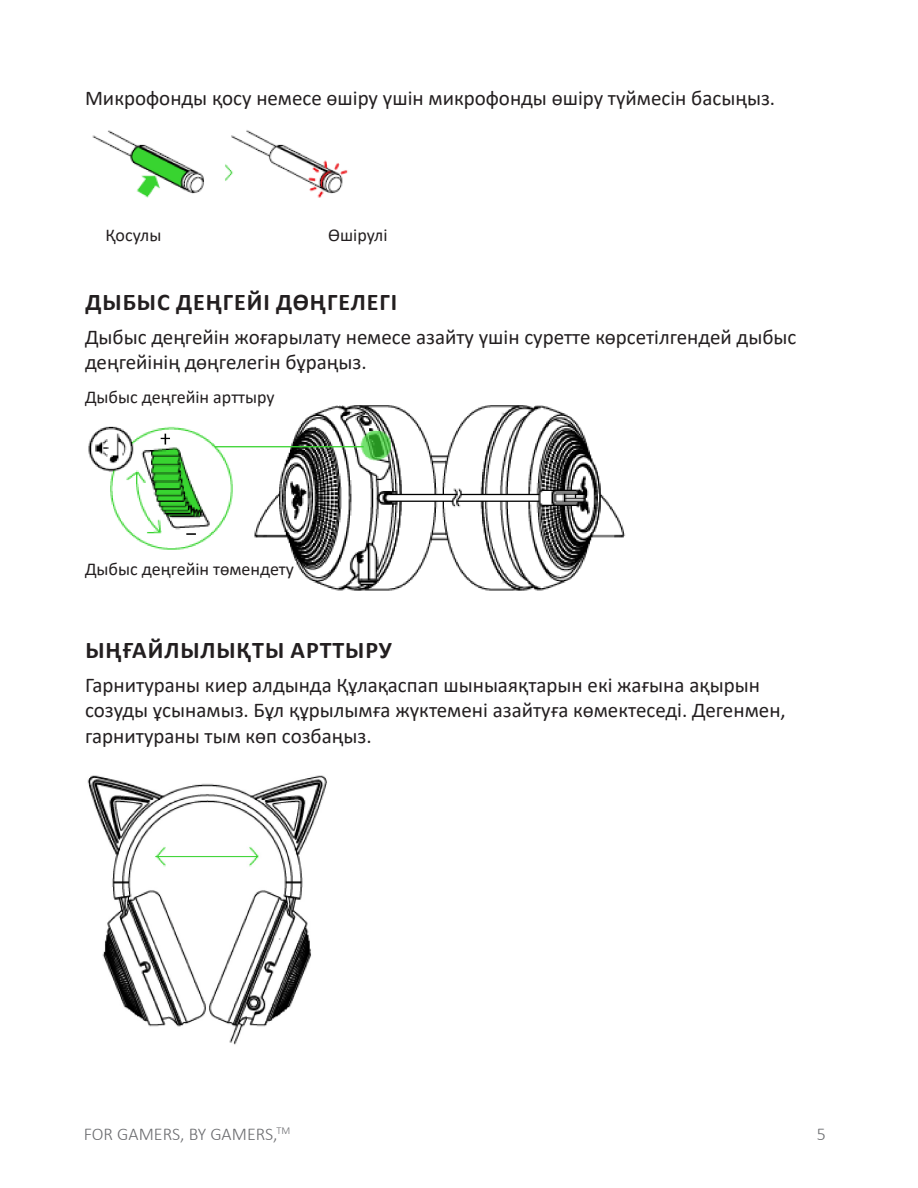
<style>
.page{position:relative;width:918px;height:1188px;background:#fff}
.page>*{position:absolute;margin:0;border:0;box-sizing:border-box;transform-origin:0 0}
.t1{font:700 24px "Calibri";letter-spacing:.04em;color:#231f20}
.t2{font:21px/25.2px "Calibri";color:#231f20}
.t3{font:18px "Calibri";color:#231f20}
.t4{font:300 18px "Calibri";color:#6c6d70}
</style>
<div class="page">
<img style="left:92px;top:130px;width:256px;height:68px">
<img style="left:88px;top:405px;width:538px;height:186px">
<img style="left:87px;top:775px;width:240px;height:270px">
<div style="left:85px;top:389px;width:208px;height:26px;background:#fff"></div>
<div style="left:85px;top:561px;width:211px;height:25px;background:#fff"></div>
<p class="t2" style="left:85px;top:85px;width:692px">Микрофонды қосу немесе өшіру үшін микрофонды өшіру түймесін басыңыз.</p>
<p class="t3" style="left:105px;top:223px;width:58px">Қосулы</p>
<p class="t3" style="left:328px;top:223px;width:61px">Өшірулі</p>
<p class="t1" style="left:86px;top:285px;width:313px">ДЫБЫС ДЕҢГЕЙІ ДӨҢГЕЛЕГІ</p>
<p class="t2" style="left:85px;top:324px;width:713px">Дыбыс деңгейін жоғарылату немесе азайту үшін суретте көрсетілгендей дыбыс деңгейінің дөңгелегін бұраңыз.</p>
<p class="t3" style="left:85px;top:385px;width:191px">Дыбыс деңгейін арттыру</p>
<p class="t3" style="left:85px;top:556px;width:211px">Дыбыс деңгейін төмендету</p>
<p class="t1" style="left:86px;top:634px;width:308px">ЫҢҒАЙЛЫЛЫҚТЫ АРТТЫРУ</p>
<p class="t2" style="left:85px;top:672px;width:702px">Гарнитураны киер алдында Құлақаспап шыныаяқтарын екі жағына ақырын созуды ұсынамыз. Бұл құрылымға жүктемені азайтуға көмектеседі. Дегенмен, гарнитураны тым көп созбаңыз.</p>
<p class="t4" style="left:84px;top:1123px;width:208px">FOR GAMERS, BY GAMERS,<sup>TM</sup></p>
<p class="t4" style="left:817px;top:1123px;width:11px">5</p>
</div>
